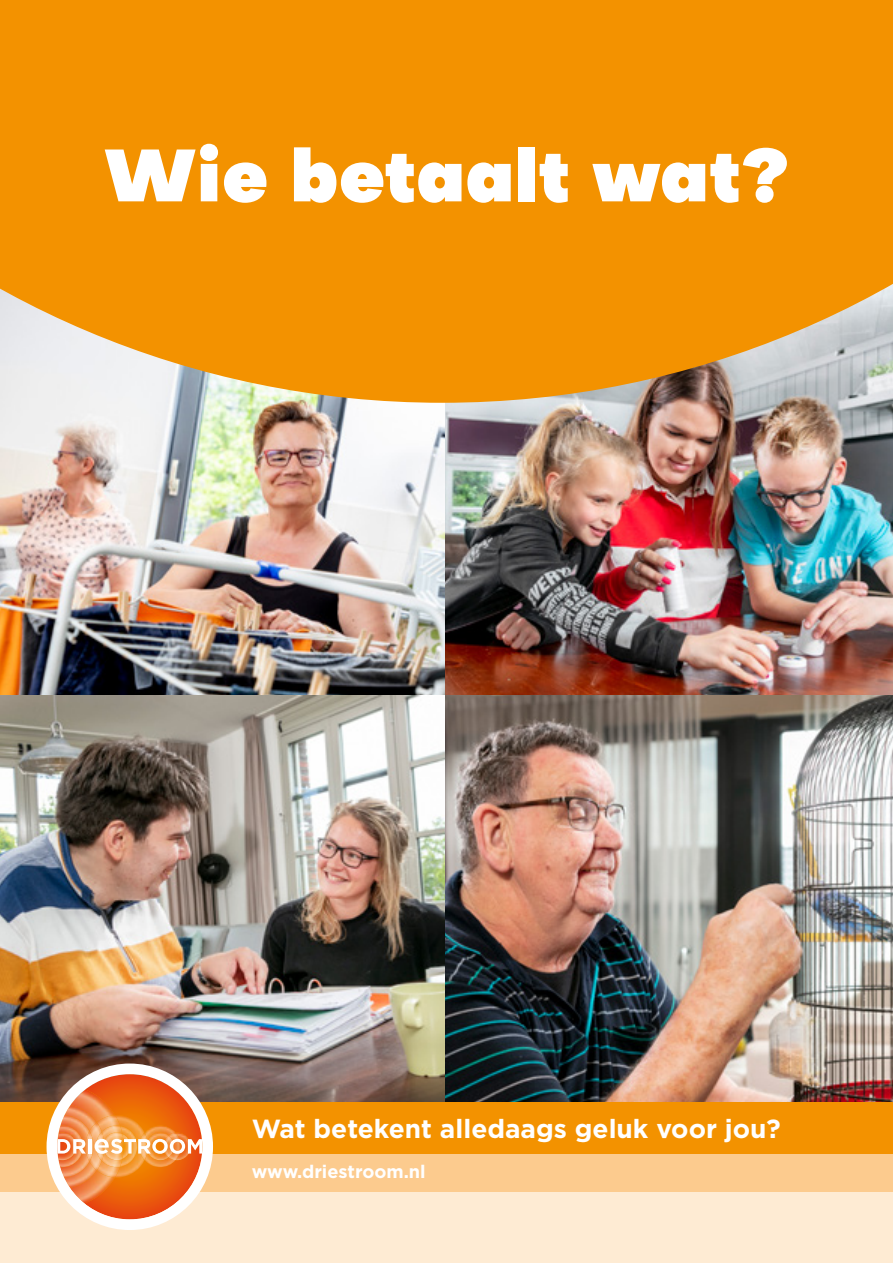
<style>
.page{position:relative;width:893px;height:1263px;background:#feebd3}
.page>*{position:absolute;margin:0;border:0;box-sizing:border-box;transform-origin:0 0}
.t1{font:900 72px "Objectivity";color:#fff}
.t2{font:700 26.25px "Gotham";color:#fff}
.t3{font:700 18.15px "Gotham";color:#fff}
</style>
<div class="page">
<img style="left:0;top:403px;width:445px;height:700px">
<img style="left:445px;top:403px;width:448px;height:700px">
<div style="left:0;top:1103px;width:893px;height:61px;background:#f39200"></div>
<div style="left:0;top:1154px;width:893px;height:37px;background:#fccb8e"></div>
<svg style="left:57px;top:1074px;width:145px;height:145px;background:#ec9156"></svg>
<div style="left:47px;top:1063px;width:166px;height:167px;border:11px solid #fff;border-radius:50%"></div>
<svg style="left:0;top:0;width:893px;height:403px;background:#ef9713"></svg>
<h1 class="t1" style="left:104px;top:119px;width:687px">Wie betaalt wat?</h1>
<p class="t2" style="left:252px;top:1112px;width:531px">Wat betekent alledaags geluk voor jou?</p>
<p class="t3" style="left:252px;top:1159px;width:175px">www.driestroom.nl</p>
</div>
